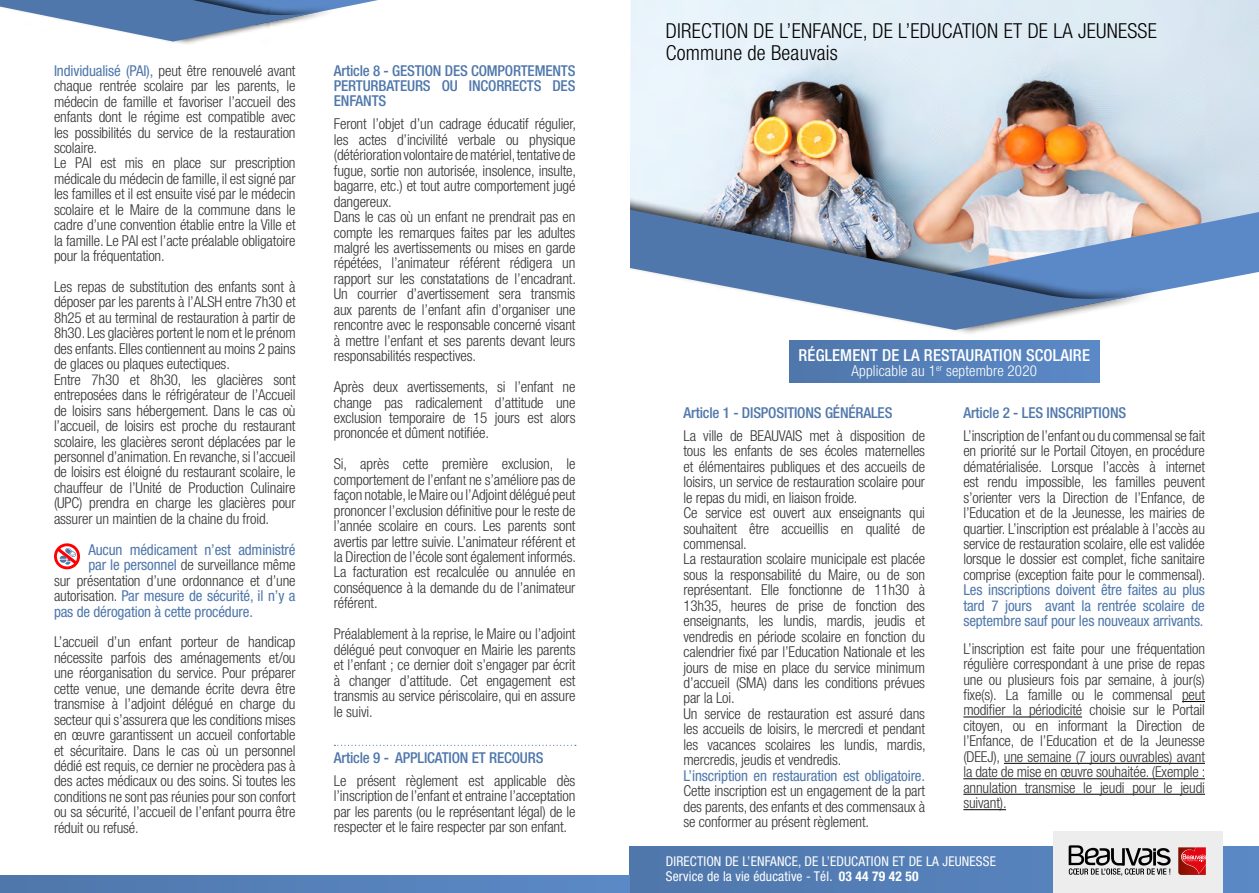
<style>
.page{position:relative;width:1259px;height:893px;background:#fff}
.page>*{position:absolute;margin:0;border:0;box-sizing:border-box;transform-origin:0 0}
.t1{font:300 condensed 20.7px "Helvetica Neue";letter-spacing:.01em;color:#000}
.t2{font:500 condensed 16.5px "Helvetica Neue";letter-spacing:.01em;color:#fff}
.Liste_à_puces1{font:300 condensed 15px/15.5px "Helvetica Neue";letter-spacing:-.01em;color:#333;text-align:justify}
.t3{font:500 condensed 15px/15.5px "Helvetica Neue";letter-spacing:-.01em;color:#4f77ab;text-align:justify}
.t4{font:condensed 15px "Helvetica Neue";letter-spacing:-.01em;color:#4f77ab}
.t5{font:300 condensed 15px "Helvetica Neue";letter-spacing:.01em;color:#fff}
.t6{font:condensed 13.5px "Helvetica Neue";letter-spacing:.01em;color:#fff}
.s1{font-weight:400;color:#4f77ab}
.s2{font-weight:300;color:#333}
.s3{font-weight:700}
</style>
<div class="page">
<img style="left:630px;top:0;width:629px;height:212px">
<svg style="left:1182px;top:701px;width:23px;height:1px"></svg>
<hr style="left:963px;top:717px;width:119px;height:1px;background:#000">
<hr style="left:1004px;top:763px;width:201px;height:1px;background:#000">
<hr style="left:963px;top:778px;width:242px;height:1px;background:#000">
<hr style="left:963px;top:794px;width:242px;height:1px;background:#000">
<hr style="left:963px;top:809px;width:43px;height:1px;background:#000">
<svg style="left:629px;top:846px;width:630px;height:47px;background:#537db5"></svg>
<div style="left:1053px;top:831px;width:169px;height:62px;background:#ededed"></div>
<svg style="left:1068px;top:845px;width:102px;height:31px"></svg>
<svg style="left:1178px;top:847px;width:27px;height:28px"></svg>
<svg style="left:1160px;top:212px;width:99px;height:79px;background:#7f9ecb"></svg>
<div style="left:614px;top:195px;width:546px;height:141px;background:#000;opacity:.75"></div>
<svg style="left:629px;top:205px;width:511px;height:125px"></svg>
<div style="left:789px;top:340px;width:310px;height:43px;background:linear-gradient(to right,#4f77aa,#5b89c7)"></div>
<div style="left:0;top:876px;width:629px;height:17px;background:linear-gradient(to right,#4f77aa,#5b89c7)"></div>
<div style="left:603px;top:0;width:26px;height:592px;background:#fff"></div>
<svg style="left:54px;top:543px;width:26px;height:27px"></svg>
<svg style="left:334px;top:745px;width:242px;height:1px"></svg>
<svg style="left:0;top:0;width:378px;height:42px"></svg>
<p class="Liste_à_puces1" style="left:54px;top:63px;width:243px"><span class="s1">Individualisé (PAI),</span> peut être renouvelé avant chaque rentrée scolaire par les parents, le médecin de famille et favoriser l’accueil des enfants dont le régime est compatible avec les possibilités du service de la restauration scolaire.</p>
<p class="Liste_à_puces1" style="left:54px;top:155px;width:243px">Le PAI est mis en place sur prescription médicale du médecin de famille, il est signé par les familles et il est ensuite visé par le médecin scolaire et le Maire de la commune dans le cadre d’une convention établie entre la Ville et la famille. Le PAI est l’acte préalable obligatoire pour la fréquentation.</p>
<p class="Liste_à_puces1" style="left:54px;top:279px;width:243px">Les repas de substitution des enfants sont à déposer par les parents à l’ALSH entre 7h30 et 8h25 et au terminal de restauration à partir de 8h30. Les glacières portent le nom et le prénom des enfants. Elles contiennent au moins 2 pains de glaces ou plaques eutectiques.</p>
<p class="Liste_à_puces1" style="left:54px;top:372px;width:243px">Entre 7h30 et 8h30, les glacières sont entreposées dans le réfrigérateur de l’Accueil de loisirs sans hébergement. Dans le cas où l’accueil, de loisirs est proche du restaurant scolaire, les glacières seront déplacées par le personnel d’animation. En revanche, si l’accueil de loisirs est éloigné du restaurant scolaire, le chauffeur de l’Unité de Production Culinaire (UPC) prendra en charge les glacières pour assurer un maintien de la chaine du froid.</p>
<p class="t4" style="left:88px;top:541px;width:209px">Aucun médicament n’est administré</p>
<p class="Liste_à_puces1" style="left:88px;top:557px;width:209px"><span class="s1">par le personnel</span> de surveillance même</p>
<p class="Liste_à_puces1" style="left:54px;top:572px;width:243px">sur présentation d’une ordonnance et d’une</p>
<p class="t4" style="left:54px;top:587px;width:243px"><span class="s2">autorisation.</span> Par mesure de sécurité, il n’y a</p>
<p class="t4" style="left:54px;top:602px;width:200px">pas de dérogation à cette procédure.</p>
<p class="Liste_à_puces1" style="left:54px;top:634px;width:243px">L’accueil d’un enfant porteur de handicap nécessite parfois des aménagements et/ou une réorganisation du service. Pour préparer cette venue, une demande écrite devra être transmise à l’adjoint délégué en charge du secteur qui s’assurera que les conditions mises en œuvre garantissent un accueil confortable et sécuritaire. Dans le cas où un personnel dédié est requis, ce dernier ne procèdera pas à des actes médicaux ou des soins. Si toutes les conditions ne sont pas réunies pour son confort ou sa sécurité, l’accueil de l’enfant pourra être réduit ou refusé.</p>
<p class="t3" style="left:334px;top:62px;width:243px">Article 8 - GESTION DES COMPORTEMENTS PERTURBATEURS OU INCORRECTS DES ENFANTS</p>
<p class="Liste_à_puces1" style="left:334px;top:116px;width:244px">Feront l’objet d’un cadrage éducatif régulier, les actes d’incivilité verbale ou physique (détérioration volontaire de matériel, tentative de fugue, sortie non autorisée, insolence, insulte, bagarre, etc.) et tout autre comportement jugé dangereux.</p>
<p class="Liste_à_puces1" style="left:334px;top:209px;width:244px">Dans le cas où un enfant ne prendrait pas en compte les remarques faites par les adultes malgré les avertissements ou mises en garde répétées, l’animateur référent rédigera un rapport sur les constatations de l’encadrant.<br>Un courrier d’avertissement sera transmis aux parents de l’enfant afin d’organiser une rencontre avec le responsable concerné visant à mettre l’enfant et ses parents devant leurs responsabilités respectives.</p>
<p class="Liste_à_puces1" style="left:334px;top:379px;width:243px">Après deux avertissements, si l’enfant ne change pas radicalement d’attitude une exclusion temporaire de 15 jours est alors prononcée et dûment notifiée.</p>
<p class="Liste_à_puces1" style="left:334px;top:456px;width:244px">Si, après cette première exclusion, le comportement de l’enfant ne s’améliore pas de façon notable, le Maire ou l’Adjoint délégué peut prononcer l’exclusion définitive pour le reste de l’année scolaire en cours. Les parents sont avertis par lettre suivie. L’animateur référent et la Direction de l’école sont également informés.<br>La facturation est recalculée ou annulée en conséquence à la demande du de l’animateur référent.</p>
<p class="Liste_à_puces1" style="left:334px;top:626px;width:243px">Préalablement à la reprise, le Maire ou l’adjoint délégué peut convoquer en Mairie les parents et l’enfant ; ce dernier doit s’engager par écrit à changer d’attitude. Cet engagement est transmis au service périscolaire, qui en assure le suivi.</p>
<p class="t3" style="left:334px;top:750px;width:211px">Article 9 - APPLICATION ET RECOURS</p>
<p class="Liste_à_puces1" style="left:334px;top:773px;width:243px">Le présent règlement est applicable dès l’inscription de l’enfant et entraine l’acceptation par les parents (ou le représentant légal) de le respecter et le faire respecter par son enfant.</p>
<p class="t1" style="left:666px;top:19px;width:492px">DIRECTION DE L’ENFANCE, DE L’EDUCATION ET DE LA JEUNESSE</p>
<p class="t1" style="left:666px;top:41px;width:174px">Commune de Beauvais</p>
<p class="t2" style="left:798px;top:345px;width:293px">RÉGLEMENT DE LA RESTAURATION SCOLAIRE</p>
<p class="t5" style="left:851px;top:362px;width:187px">Applicable au 1<sup>er</sup> septembre 2020</p>
<p class="t3" style="left:683px;top:405px;width:210px">Article 1 - DISPOSITIONS GÉNÉRALES</p>
<p class="Liste_à_puces1" style="left:683px;top:428px;width:243px">La ville de BEAUVAIS met à disposition de tous les enfants de ses écoles maternelles et élémentaires publiques et des accueils de loisirs, un service de restauration scolaire pour le repas du midi, en liaison froide.</p>
<p class="Liste_à_puces1" style="left:683px;top:505px;width:243px">Ce service est ouvert aux enseignants qui souhaitent être accueillis en qualité de commensal.</p>
<p class="Liste_à_puces1" style="left:683px;top:551px;width:243px">La restauration scolaire municipale est placée sous la responsabilité du Maire, ou de son représentant. Elle fonctionne de 11h30 à 13h35, heures de prise de fonction des enseignants, les lundis, mardis, jeudis et vendredis en période scolaire en fonction du calendrier fixé par l’Education Nationale et les jours de mise en place du service minimum d’accueil (SMA) dans les conditions prévues par la Loi.</p>
<p class="Liste_à_puces1" style="left:683px;top:706px;width:244px">Un service de restauration est assuré dans les accueils de loisirs, le mercredi et pendant les vacances scolaires les lundis, mardis, mercredis, jeudis et vendredis.</p>
<p class="Liste_à_puces1" style="left:683px;top:768px;width:243px"><span class="s1">L’inscription en restauration est obligatoire.<br></span>Cette inscription est un engagement de la part des parents, des enfants et des commensaux à se conformer au présent règlement.</p>
<p class="t3" style="left:963px;top:405px;width:164px">Article 2 - LES INSCRIPTIONS</p>
<p class="Liste_à_puces1" style="left:963px;top:428px;width:244px">L’inscription de l’enfant ou du commensal se fait en priorité sur le Portail Citoyen, en procédure dématérialisée. Lorsque l’accès à internet est rendu impossible, les familles peuvent s’orienter vers la Direction de l’Enfance, de l’Education et de la Jeunesse, les mairies de quartier. L’inscription est préalable à l’accès au service de restauration scolaire, elle est validée lorsque le dossier est complet, fiche sanitaire comprise (exception faite pour le commensal).<br><span class="s1">Les inscriptions doivent être faites au plus tard 7 jours avant la rentrée scolaire de septembre sauf pour les nouveaux arrivants.</span></p>
<p class="Liste_à_puces1" style="left:963px;top:640px;width:244px">L’inscription est faite pour une fréquentation régulière correspondant à une prise de repas une ou plusieurs fois par semaine, à jour(s) fixe(s). La famille ou le commensal peut modifier la périodicité choisie sur le Portail citoyen, ou en informant la Direction de l’Enfance, de l’Education et de la Jeunesse (DEEJ), une semaine (7 jours ouvrables) avant la date de mise en œuvre souhaitée. (Exemple : annulation transmise le jeudi pour le jeudi suivant).</p>
<p class="t6" style="left:666px;top:854px;width:331px">DIRECTION DE L’ENFANCE, DE L’EDUCATION ET DE LA JEUNESSE</p>
<p class="t6" style="left:666px;top:869px;width:254px">Service de la vie éducative - Tél. <span class="s3">03 44 79 42 50</span></p>
</div>
